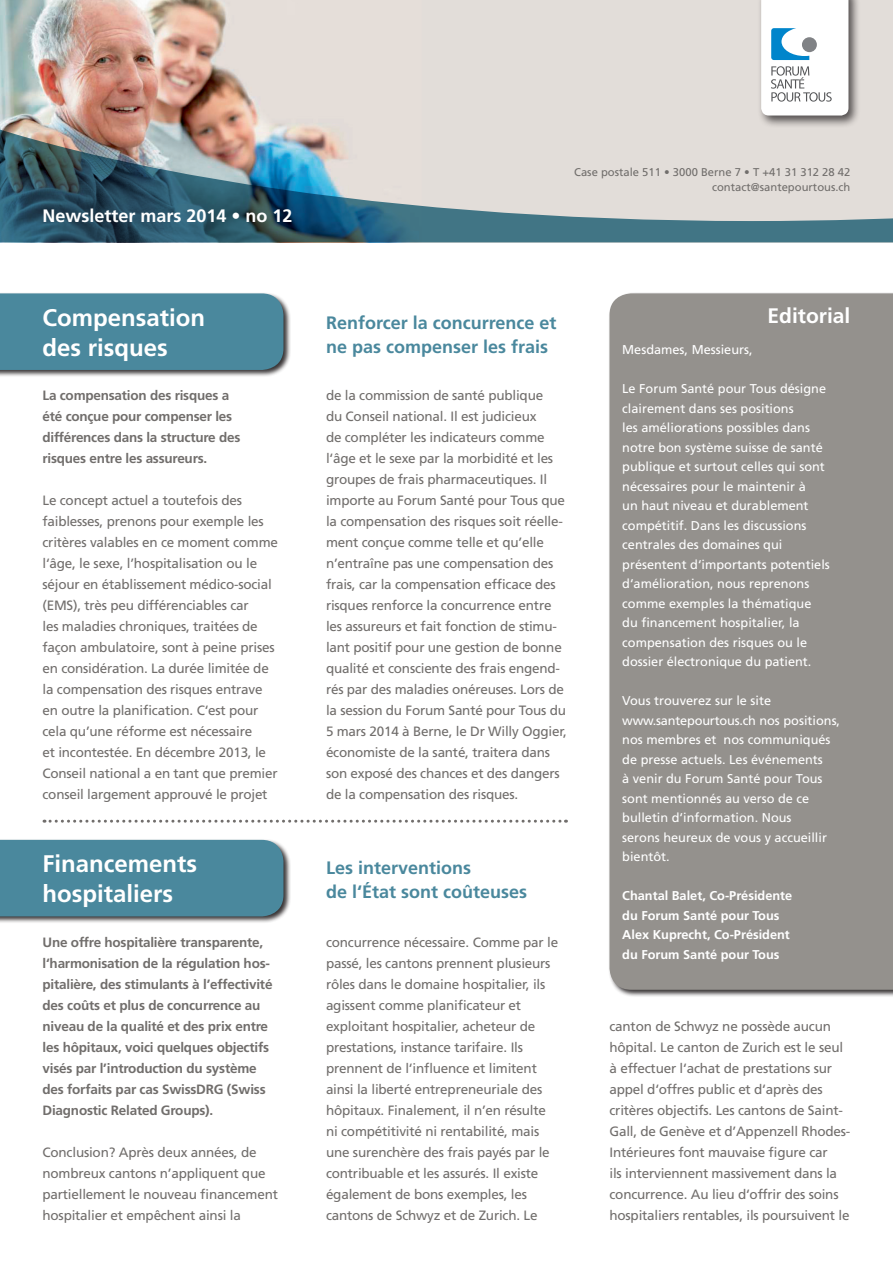
<style>
.page{position:relative;width:893px;height:1263px;background:#fff}
.page>*{position:absolute;margin:0;border:0;box-sizing:border-box;transform-origin:0 0}
.t1{font:700 24px "Frutiger";color:#fff}
.t2{font:700 21px "Frutiger";color:#fff}
.t3{font:700 18px/24px "Frutiger";color:#4a889d}
.t4{font:700 18px "Frutiger";color:#fff}
.t5{font:13.5px/21px "Frutiger";letter-spacing:-.015em;color:#716e6c}
.t6{font:700 13.5px/21px "Frutiger";letter-spacing:-.015em;color:#716e6c}
.t7{font:12.75px/19.5px "Frutiger";color:#fff}
.t8{font:700 12.75px "Frutiger";color:#fff}
.t9{font:11.25px "Frutiger";color:#716e6c}
</style>
<div class="page">
<img style="left:0;top:0;width:893px;height:72px">
<div style="left:609px;top:293px;width:284px;height:697px;background:#94918d"></div>
<img style="left:0;top:72px;width:893px;height:170px">
<div style="left:0;top:292px;width:291px;height:86px;background:#231f20;opacity:.9"></div>
<div style="left:0;top:293px;width:283px;height:77px;background:#4a889d"></div>
<svg style="left:44px;top:820px;width:522px;height:3px"></svg>
<div style="left:0;top:838px;width:291px;height:86px;background:#231f20;opacity:.9"></div>
<div style="left:0;top:840px;width:283px;height:76px;background:#4a889d"></div>
<div style="left:757px;top:0;width:104px;height:128px;background:#231f20;opacity:.75"></div>
<svg style="left:761px;top:0;width:87px;height:116px"></svg>
<p class="t4" style="left:43px;top:206px;width:252px">Newsletter mars 2014 • no 12</p>
<p class="t1" style="left:43px;top:304px;width:164px">Compensation</p>
<p class="t1" style="left:43px;top:334px;width:127px">des risques</p>
<p class="t6" style="left:43px;top:385px;width:188px">La compensation des risques a</p>
<p class="t6" style="left:43px;top:406px;width:191px">été conçue pour compenser les</p>
<p class="t6" style="left:43px;top:427px;width:199px">différences dans la structure des risques entre les assureurs.</p>
<p class="t5" style="left:43px;top:490px;width:237px">Le concept actuel a toutefois des faiblesses, prenons pour exemple les critères valables en ce moment comme l‘âge, le sexe, l’hospitalisation ou le séjour en établissement médico-social (EMS), très peu différenciables car<br>les maladies chroniques, traitées de façon ambulatoire, sont à peine prises en considération. La durée limitée de la compensation des risques entrave en outre la planification. C‘est pour cela qu’une réforme est nécessaire<br>et incontestée. En décembre 2013, le Conseil national a en tant que premier conseil largement approuvé le projet</p>
<p class="t1" style="left:43px;top:850px;width:156px">Financements</p>
<p class="t1" style="left:43px;top:880px;width:132px">hospitaliers</p>
<p class="t6" style="left:43px;top:932px;width:231px">Une offre hospitalière transparente, l‘harmonisation de la régulation hos&shy;pitalière, des stimulants à l’effectivité des coûts et plus de concurrence au niveau de la qualité et des prix entre les hôpitaux, voici quelques objectifs visés par l’introduction du système des forfaits par cas SwissDRG (Swiss Diagnostic Related Groups).</p>
<p class="t5" style="left:43px;top:1142px;width:237px">Conclusion? Après deux années, de nombreux cantons n’appliquent que partiellement le nouveau financement hospitalier et empêchent ainsi la</p>
<p class="t9" style="left:574px;top:166px;width:278px">Case postale 511 • 3000 Berne 7 • T +41 31 312 28 42</p>
<p class="t9" style="left:712px;top:181px;width:140px">contact@santepourtous.ch</p>
<p class="t3" style="left:326px;top:310px;width:232px">Renforcer la concurrence et ne pas compenser les frais</p>
<p class="t5" style="left:326px;top:385px;width:242px">de la commission de santé publique<br>du Conseil national. Il est judicieux<br>de compléter les indicateurs comme l‘âge et le sexe par la morbidité et les groupes de frais pharmaceutiques. Il importe au Forum Santé pour Tous que la compensation des risques soit réelle&shy;ment conçue comme telle et qu’elle n’entraîne pas une compensation des frais, car la compensation efficace des risques renforce la concurrence entre les assureurs et fait fonction de stimu&shy;lant positif pour une gestion de bonne qualité et consciente des frais engend&shy;rés par des maladies onéreuses. Lors de la session du Forum Santé pour Tous du 5 mars 2014 à Berne, le Dr Willy Oggier, économiste de la santé, traitera dans son exposé des chances et des dangers de la compensation des risques.</p>
<p class="t3" style="left:326px;top:856px;width:147px">Les interventions</p>
<p class="t3" style="left:326px;top:880px;width:203px">de l‘État sont coûteuses</p>
<p class="t5" style="left:326px;top:932px;width:234px">concurrence nécessaire. Comme par le passé, les cantons prennent plusieurs rôles dans le domaine hospitalier, ils agissent comme planificateur et</p>
<p class="t5" style="left:326px;top:1016px;width:211px">exploitant hospitalier, acheteur de prestations, instance tarifaire. Ils</p>
<p class="t5" style="left:326px;top:1058px;width:222px">prennent de l‘influence et limitent ainsi la liberté entrepreneuriale des hôpitaux. Finalement, il n’en résulte</p>
<p class="t5" style="left:326px;top:1121px;width:215px">ni compétitivité ni rentabilité, mais</p>
<p class="t5" style="left:326px;top:1142px;width:225px">une surenchère des frais payés par le</p>
<p class="t5" style="left:326px;top:1163px;width:214px">contribuable et les assurés. Il existe également de bons exemples, les</p>
<p class="t5" style="left:326px;top:1205px;width:213px">cantons de Schwyz et de Zurich. Le</p>
<p class="t2" style="left:768px;top:303px;width:84px">Editorial</p>
<p class="t7" style="left:622px;top:340px;width:132px">Mesdames, Messieurs,</p>
<p class="t7" style="left:622px;top:379px;width:205px">Le Forum Santé pour Tous désigne clairement dans ses positions</p>
<p class="t7" style="left:622px;top:418px;width:189px">les améliorations possibles dans</p>
<p class="t7" style="left:622px;top:437px;width:202px">notre bon système suisse de santé</p>
<p class="t7" style="left:622px;top:457px;width:204px">publique et surtout celles qui sont nécessaires pour le maintenir à</p>
<p class="t7" style="left:622px;top:496px;width:188px">un haut niveau et durablement</p>
<p class="t7" style="left:622px;top:515px;width:186px">compétitif. Dans les discussions</p>
<p class="t7" style="left:622px;top:535px;width:162px">centrales des domaines qui</p>
<p class="t7" style="left:622px;top:554px;width:209px">présentent d‘importants potentiels d‘amélioration, nous reprenons</p>
<p class="t7" style="left:622px;top:593px;width:191px">comme exemples la thématique</p>
<p class="t7" style="left:622px;top:613px;width:179px">du financement hospitalier, la</p>
<p class="t7" style="left:622px;top:632px;width:186px">compensation des risques ou le</p>
<p class="t7" style="left:622px;top:652px;width:191px">dossier électronique du patient.</p>
<p class="t7" style="left:622px;top:691px;width:150px">Vous trouverez sur le site</p>
<p class="t7" style="left:622px;top:710px;width:219px">www.santepourtous.ch nos positions, nos membres et nos communiqués</p>
<p class="t7" style="left:622px;top:749px;width:202px">de presse actuels. Les événements</p>
<p class="t7" style="left:622px;top:769px;width:202px">à venir du Forum Santé pour Tous sont mentionnés au verso de ce</p>
<p class="t7" style="left:622px;top:808px;width:171px">bulletin d‘information. Nous</p>
<p class="t7" style="left:622px;top:827px;width:206px">serons heureux de vous y accueillir bientôt.</p>
<p class="t8" style="left:622px;top:888px;width:172px">Chantal Balet, Co-Présidente</p>
<p class="t8" style="left:622px;top:908px;width:159px">du Forum Santé pour Tous</p>
<p class="t8" style="left:622px;top:927px;width:169px">Alex Kuprecht, Co-Président</p>
<p class="t8" style="left:622px;top:947px;width:159px">du Forum Santé pour Tous</p>
<p class="t5" style="left:609px;top:1016px;width:242px">canton de Schwyz ne possède aucun hôpital. Le canton de Zurich est le seul à effectuer l‘achat de prestations sur appel d‘offres public et d‘après des critères objectifs. Les cantons de Saint-Gall, de Genève et d’Appenzell Rhodes-Intérieures font mauvaise figure car<br>ils interviennent massivement dans la concurrence. Au lieu d‘offrir des soins hospitaliers rentables, ils poursuivent le</p>
</div>
